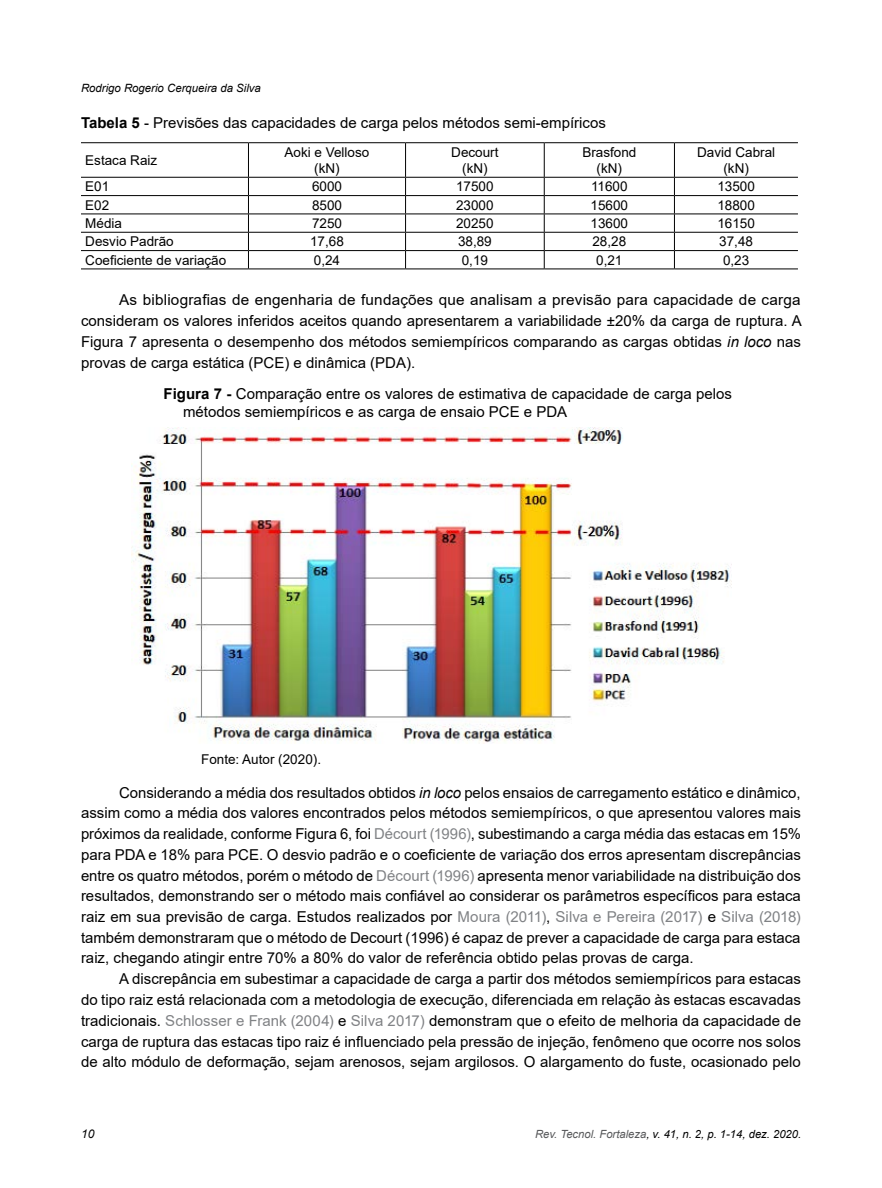
<style>
.page{position:relative;width:882px;height:1188px;background:#fff}
.page>*{position:absolute;margin:0;border:0;box-sizing:border-box;transform-origin:0 0}
.t1{font:15px/20.7px "Arial";color:#000;text-align:justify}
.t2{font:13.5px/16.2px "Arial";color:#000;text-align:center}
.t3{font:italic 12px "Arial";color:#000}
.t4{font:italic 11.4px "Arial";color:#000}
.t5{font:italic 11.25px "Arial";color:#000}
.s1{font-weight:700}
.s2{font-style:italic}
.s3{color:#808285}
.s4{color:#58595b}
</style>
<div class="page">
<hr style="left:81px;top:142px;width:167px;height:1px;background:#000">
<hr style="left:248px;top:142px;width:158px;height:1px;background:#000">
<hr style="left:248px;top:143px;width:1px;height:34px;background:#000">
<hr style="left:406px;top:142px;width:138px;height:1px;background:#000">
<hr style="left:405px;top:143px;width:1px;height:34px;background:#000">
<hr style="left:544px;top:142px;width:130px;height:1px;background:#000">
<hr style="left:544px;top:143px;width:1px;height:34px;background:#000">
<hr style="left:674px;top:142px;width:124px;height:1px;background:#000">
<hr style="left:674px;top:143px;width:1px;height:34px;background:#000">
<hr style="left:81px;top:177px;width:167px;height:1px;background:#000">
<hr style="left:248px;top:177px;width:158px;height:1px;background:#000">
<hr style="left:406px;top:177px;width:138px;height:1px;background:#000">
<hr style="left:544px;top:177px;width:130px;height:1px;background:#000">
<hr style="left:674px;top:177px;width:124px;height:1px;background:#000">
<hr style="left:81px;top:195px;width:167px;height:1px;background:#000">
<hr style="left:248px;top:195px;width:158px;height:1px;background:#000">
<hr style="left:406px;top:195px;width:138px;height:1px;background:#000">
<hr style="left:544px;top:195px;width:130px;height:1px;background:#000">
<hr style="left:674px;top:195px;width:124px;height:1px;background:#000">
<hr style="left:81px;top:214px;width:167px;height:1px;background:#000">
<hr style="left:248px;top:214px;width:158px;height:1px;background:#000">
<hr style="left:406px;top:214px;width:138px;height:1px;background:#000">
<hr style="left:544px;top:214px;width:130px;height:1px;background:#000">
<hr style="left:674px;top:214px;width:124px;height:1px;background:#000">
<hr style="left:81px;top:232px;width:167px;height:1px;background:#000">
<hr style="left:248px;top:232px;width:158px;height:1px;background:#000">
<hr style="left:406px;top:232px;width:138px;height:1px;background:#000">
<hr style="left:544px;top:232px;width:130px;height:1px;background:#000">
<hr style="left:674px;top:232px;width:124px;height:1px;background:#000">
<hr style="left:81px;top:250px;width:167px;height:1px;background:#000">
<hr style="left:248px;top:250px;width:158px;height:1px;background:#000">
<svg style="left:248px;top:178px;width:1px;height:91px"></svg>
<hr style="left:406px;top:250px;width:138px;height:1px;background:#000">
<svg style="left:405px;top:178px;width:1px;height:91px"></svg>
<hr style="left:544px;top:250px;width:130px;height:1px;background:#000">
<svg style="left:544px;top:178px;width:1px;height:91px"></svg>
<hr style="left:674px;top:250px;width:124px;height:1px;background:#000">
<svg style="left:674px;top:178px;width:1px;height:91px"></svg>
<hr style="left:81px;top:269px;width:167px;height:1px;background:#000">
<hr style="left:248px;top:269px;width:158px;height:1px;background:#000">
<hr style="left:406px;top:269px;width:138px;height:1px;background:#000">
<hr style="left:544px;top:269px;width:130px;height:1px;background:#000">
<hr style="left:674px;top:269px;width:124px;height:1px;background:#000">
<img style="left:132px;top:427px;width:600px;height:317px">
<p class="t4" style="left:81px;top:81px;width:181px">Rodrigo Rogerio Cerqueira da Silva</p>
<p class="t1" style="left:81px;top:112px;width:526px"><span class="s1">Tabela 5</span> - Previsões das capacidades de carga pelos métodos semi-empíricos</p>
<p class="t2" style="left:85px;top:152px;width:74px">Estaca Raiz</p>
<p class="t2" style="left:285px;top:144px;width:86px">Aoki e Velloso (kN)</p>
<p class="t2" style="left:451px;top:144px;width:49px">Decourt (kN)</p>
<p class="t2" style="left:582px;top:144px;width:56px">Brasfond (kN)</p>
<p class="t2" style="left:697px;top:144px;width:80px">David Cabral (kN)</p>
<p class="t2" style="left:85px;top:178px;width:26px">E01</p>
<p class="t2" style="left:312px;top:178px;width:32px">6000</p>
<p class="t2" style="left:456px;top:178px;width:39px">17500</p>
<p class="t2" style="left:591px;top:178px;width:38px">11600</p>
<p class="t2" style="left:717px;top:178px;width:39px">13500</p>
<p class="t2" style="left:85px;top:197px;width:26px">E02</p>
<p class="t2" style="left:312px;top:197px;width:32px">8500</p>
<p class="t2" style="left:456px;top:197px;width:39px">23000</p>
<p class="t2" style="left:591px;top:197px;width:39px">15600</p>
<p class="t2" style="left:717px;top:197px;width:39px">18800</p>
<p class="t2" style="left:85px;top:215px;width:38px">Média</p>
<p class="t2" style="left:312px;top:215px;width:32px">7250</p>
<p class="t2" style="left:456px;top:215px;width:39px">20250</p>
<p class="t2" style="left:591px;top:215px;width:39px">13600</p>
<p class="t2" style="left:717px;top:215px;width:39px">16150</p>
<p class="t2" style="left:85px;top:233px;width:90px">Desvio Padrão</p>
<p class="t2" style="left:310px;top:233px;width:35px">17,68</p>
<p class="t2" style="left:458px;top:233px;width:35px">38,89</p>
<p class="t2" style="left:592px;top:233px;width:35px">28,28</p>
<p class="t2" style="left:719px;top:233px;width:35px">37,48</p>
<p class="t2" style="left:85px;top:252px;width:143px">Coeficiente de variação</p>
<p class="t2" style="left:314px;top:252px;width:28px">0,24</p>
<p class="t2" style="left:462px;top:252px;width:28px">0,19</p>
<p class="t2" style="left:596px;top:252px;width:28px">0,21</p>
<p class="t2" style="left:723px;top:252px;width:28px">0,23</p>
<p class="t1" style="left:81px;top:289px;width:722px;text-indent:38px">As bibliografias de engenharia de fundações que analisam a previsão para capacidade de carga consideram os valores inferidos aceitos quando apresentarem a variabilidade ±20% da carga de ruptura. A Figura 7 apresenta o desempenho dos métodos semiempíricos comparando as cargas obtidas <span class="s2">in loco</span> nas provas de carga estática (PCE) e dinâmica (PDA).</p>
<p class="t1" style="left:183px;top:385px;width:550px;line-height:18px;text-indent:-20px"><span class="s1">Figura 7 -</span> Comparação entre os valores de estimativa de capacidade de carga pelos métodos semiempíricos e as carga de ensaio PCE e PDA</p>
<p class="t2" style="left:201px;top:751px;width:121px">Fonte: Autor (2020).</p>
<p class="t1" style="left:81px;top:782px;width:722px;text-indent:38px">Considerando a média dos resultados obtidos <span class="s2">in loco</span> pelos ensaios de carregamento estático e dinâmico, assim como a média dos valores encontrados pelos métodos semiempíricos, o que apresentou valores mais próximos da realidade, conforme Figura 6, foi <span class="s3">Décourt (1996)</span>, subestimando a carga média das estacas em 15% para PDA e 18% para PCE. O desvio padrão e o coeficiente de variação dos erros apresentam discrepâncias entre os quatro métodos, porém o método de <span class="s3">Décourt (1996)</span> apresenta menor variabilidade na distribuição dos resultados, demonstrando ser o método mais confiável ao considerar os parâmetros específicos para estaca raiz em sua previsão de carga. Estudos realizados por <span class="s3">Moura (2011)</span>, <span class="s3">Silva e Pereira (2017)</span> e <span class="s3">Silva (2018) </span>também demonstraram que o método de Decourt (1996) é capaz de prever a capacidade de carga para estaca raiz, chegando atingir entre 70% a 80% do valor de referência obtido pelas provas de carga.</p>
<p class="t1" style="left:81px;top:968px;width:722px;text-indent:38px">A discrepância em subestimar a capacidade de carga a partir dos métodos semiempíricos para estacas do tipo raiz está relacionada com a metodologia de execução, diferenciada em relação às estacas escavadas tradicionais. <span class="s3">Schlosser e Frank (2004)</span> e <span class="s3">Silva 2017)</span> demonstram que o efeito de melhoria da capacidade de carga de ruptura das estacas tipo raiz é influenciado pela pressão de injeção, fenômeno que ocorre nos solos de alto módulo de deformação, sejam arenosos, sejam argilosos. O alargamento do fuste, ocasionado pelo</p>
<p class="t3" style="left:81px;top:1126px;width:15px">10</p>
<p class="t5" style="left:535px;top:1127px;width:268px"><span class="s4">Rev. Tecnol. Fortaleza</span>, v. 41, n. 2, p. 1-14, dez. 2020.</p>
</div>
